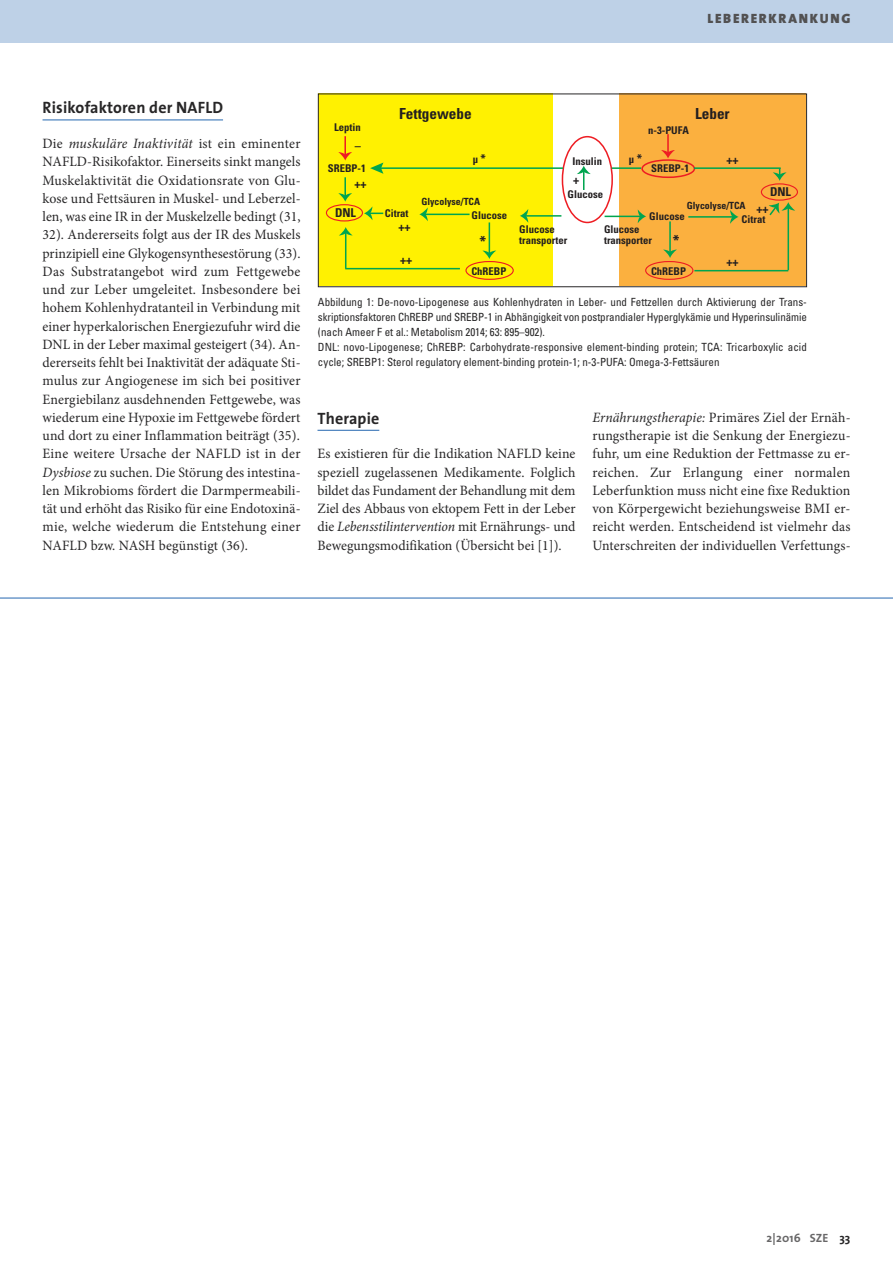
<style>
.page{position:relative;width:893px;height:1263px;background:#fff}
.page>*{position:absolute;margin:0;border:0;box-sizing:border-box;transform-origin:0 0}
.t1{font:700 16.5px "The Sans";letter-spacing:.01em;color:#272627}
.t2{font:700 condensed 15.15px "Univers";color:#231f20}
.t3{font:14.25px/18.3px "Minion Pro";letter-spacing:.01em;color:#272627;text-align:justify}
.t4{font:900 13.5px "The Sans";letter-spacing:.125em;color:#525152}
.t5{font:700 condensed 12.15px "Univers";color:#231f20}
.t6{font:700 12px "The Sans";letter-spacing:.02em;color:#686768}
.t7{font:condensed 11.25px/15px "Univers";color:#272627}
.t8{font:700 condensed 10.65px/10.6px "Univers";color:#231f20}
.t9{font:700 condensed 9.9px "Univers";color:#231f20}
.s1{font-style:italic}
.s2{font-size:12.15px}
.s3{color:#272627}
</style>
<div class="page">
<div style="left:0;top:0;width:893px;height:43px;background:#bed1e7"></div>
<hr style="left:43px;top:120px;width:180px;height:1px;background:#2567b0">
<hr style="left:317px;top:430px;width:62px;height:1px;background:#2567b0">
<div style="left:619px;top:94px;width:187px;height:192px;background:#fbb03f"></div>
<div style="left:318px;top:94px;width:235px;height:192px;background:#fff101"></div>
<svg style="left:338px;top:177px;width:14px;height:25px"></svg>
<svg style="left:338px;top:136px;width:14px;height:25px"></svg>
<div style="left:326px;top:204px;width:37px;height:17px;border:1px solid #ee1d23;border-radius:50%"></div>
<svg style="left:364px;top:206px;width:19px;height:14px"></svg>
<hr style="left:425px;top:214px;width:45px;height:1px;background:#00a54f">
<svg style="left:419px;top:207px;width:9px;height:14px"></svg>
<hr style="left:525px;top:215px;width:36px;height:2px;background:#00a54f">
<svg style="left:520px;top:209px;width:8px;height:14px"></svg>
<hr style="left:489px;top:222px;width:1px;height:32px;background:#00a54f">
<svg style="left:483px;top:251px;width:13px;height:8px"></svg>
<div style="left:465px;top:261px;width:49px;height:19px;border:1px solid #ee1d23;border-radius:50%"></div>
<hr style="left:345px;top:268px;width:115px;height:1px;background:#00a54f">
<hr style="left:345px;top:232px;width:1px;height:37px;background:#00a54f">
<svg style="left:339px;top:227px;width:13px;height:8px"></svg>
<svg style="left:577px;top:166px;width:14px;height:24px"></svg>
<div style="left:562px;top:136px;width:51px;height:87px;border:2px solid #ee1d23;border-radius:50%"></div>
<svg style="left:661px;top:134px;width:14px;height:24px"></svg>
<div style="left:641px;top:159px;width:54px;height:19px;border:2px solid #ee1d23;border-radius:50%"></div>
<hr style="left:612px;top:167px;width:29px;height:2px;background:#00a54f">
<hr style="left:379px;top:167px;width:184px;height:2px;background:#00a54f">
<svg style="left:370px;top:163px;width:13px;height:11px"></svg>
<div style="left:761px;top:183px;width:37px;height:18px;border:1px solid #ee1d23;border-radius:50%"></div>
<hr style="left:605px;top:216px;width:36px;height:1px;background:#00a54f">
<svg style="left:638px;top:210px;width:8px;height:13px"></svg>
<hr style="left:688px;top:216px;width:45px;height:2px;background:#00a54f">
<svg style="left:730px;top:210px;width:9px;height:14px"></svg>
<div style="left:645px;top:261px;width:48px;height:19px;border:1px solid #ee1d23;border-radius:50%"></div>
<hr style="left:669px;top:221px;width:2px;height:32px;background:#00a54f">
<svg style="left:663px;top:250px;width:14px;height:8px"></svg>
<hr style="left:694px;top:167px;width:87px;height:2px;background:#00a54f">
<svg style="left:773px;top:168px;width:14px;height:13px"></svg>
<hr style="left:694px;top:270px;width:94px;height:1px;background:#00a54f">
<hr style="left:787px;top:208px;width:2px;height:62px;background:#00a54f">
<svg style="left:768px;top:202px;width:27px;height:15px"></svg>
<div style="left:318px;top:94px;width:489px;height:193px;border:1px solid #272627"></div>
<hr style="left:0;top:598px;width:893px;height:1px;background:#2567b0">
<p class="t4" style="left:708px;top:13px;width:144px">LEBERERKRANKUNG</p>
<p class="t1" style="left:43px;top:101px;width:182px">Risikofaktoren der NAFLD</p>
<p class="t3" style="left:43px;top:136px;width:260px">Die <span class="s1">muskuläre Inaktivität</span> ist ein eminenter NAFLD-Risikofaktor. Einerseits sinkt mangels Muskelaktivität die Oxidationsrate von Glu&shy;kose und Fettsäuren in Muskel- und Leberzel&shy;len, was eine IR in der Muskelzelle bedingt (31, 32). Andererseits folgt aus der IR des Muskels prinzipiell eine Glykogensynthesestörung (33).<br>Das Substratangebot wird zum Fettgewebe und zur Leber umgeleitet. Insbesondere bei hohem Kohlenhydratanteil in Verbindung mit einer hyperkalorischen Energiezufuhr wird die DNL in der Leber maximal gesteigert (34). An&shy;dererseits fehlt bei Inaktivität der adäquate Sti&shy;mulus zur Angiogenese im sich bei positiver Energiebilanz ausdehnenden Fettgewebe, was wiederum eine Hypoxie im Fettgewebe fördert und dort zu einer Inflammation beiträgt (35).<br>Eine weitere Ursache der NAFLD ist in der <span class="s1">Dysbiose</span> zu suchen. Die Störung des intestina&shy;len Mikrobioms fördert die Darmpermeabili&shy;tät und erhöht das Risiko für eine Endotoxinä&shy;mie, welche wiederum die Entstehung einer NAFLD bzw. NASH begünstigt (36).</p>
<p class="t8" style="left:334px;top:123px;width:28px">Leptin</p>
<p class="t8" style="left:328px;top:164px;width:39px">SREBP-1</p>
<p class="t5" style="left:355px;top:142px;width:8px">–</p>
<p class="t5" style="left:354px;top:180px;width:14px">++</p>
<p class="t5" style="left:335px;top:208px;width:22px">DNL</p>
<p class="t2" style="left:399px;top:108px;width:74px">Fettgewebe</p>
<p class="t2" style="left:695px;top:108px;width:36px">Leber</p>
<p class="t8" style="left:385px;top:209px;width:25px">Citrat</p>
<p class="t5" style="left:398px;top:222px;width:14px">++</p>
<p class="t8" style="left:648px;top:125px;width:42px">n-3-PUFA</p>
<p class="t8" style="left:651px;top:164px;width:39px">SREBP-1</p>
<p class="t8" style="left:473px;top:155px;width:15px">µ<span class="s2">*</span></p>
<p class="t8" style="left:629px;top:155px;width:15px">µ<span class="s2">*</span></p>
<p class="t8" style="left:572px;top:156px;width:31px">Insulin</p>
<p class="t5" style="left:573px;top:176px;width:8px">+</p>
<p class="t5" style="left:726px;top:155px;width:14px">++</p>
<p class="t9" style="left:421px;top:198px;width:60px">Glycolyse/TCA</p>
<p class="t8" style="left:472px;top:211px;width:37px">Glucose</p>
<p class="t2" style="left:479px;top:236px;width:8px">*</p>
<p class="t8" style="left:567px;top:189px;width:37px">Glucose</p>
<p class="t5" style="left:770px;top:187px;width:22px">DNL</p>
<p class="t8" style="left:519px;top:225px;width:49px">Glucose transporter</p>
<p class="t9" style="left:687px;top:202px;width:60px">Glycolyse/TCA</p>
<p class="t8" style="left:742px;top:215px;width:25px">Citrat</p>
<p class="t5" style="left:756px;top:204px;width:14px">++</p>
<p class="t8" style="left:649px;top:212px;width:37px">Glucose</p>
<p class="t8" style="left:604px;top:225px;width:49px">Glucose transporter</p>
<p class="t2" style="left:673px;top:235px;width:8px">*</p>
<p class="t5" style="left:400px;top:255px;width:14px">++</p>
<p class="t5" style="left:726px;top:257px;width:14px">++</p>
<p class="t7" style="left:318px;top:295px;width:490px">Abbildung 1: De-novo-Lipogenese aus Kohlenhydraten in Leber- und Fettzellen durch Aktivierung der Trans&shy;skriptionsfaktoren ChREBP und SREBP-1 in Abhängigkeit von postprandialer Hyperglykämie und Hyperinsulinämie (nach Ameer F et al.: Metabolism 2014; 63: 895–902).<br>DNL: novo-Lipogenese; ChREBP: Carbohydrate-responsive element-binding protein; TCA: Tricarboxylic acid cycle; SREBP1: Sterol regulatory element-binding protein-1; n-3-PUFA: Omega-3-Fettsäuren</p>
<p class="t8" style="left:471px;top:266px;width:36px">ChREBP</p>
<p class="t8" style="left:651px;top:266px;width:36px">ChREBP</p>
<p class="t1" style="left:317px;top:412px;width:63px">Therapie</p>
<p class="t3" style="left:317px;top:446px;width:259px">Es existieren für die Indikation NAFLD keine speziell zugelassenen Medikamente. Folglich bildet das Fundament der Behandlung mit dem Ziel des Abbaus von ektopem Fett in der Leber die <span class="s1">Lebensstilintervention</span> mit Ernährungs- und Bewegungsmodifikation (Übersicht bei [1]).</p>
<p class="t3" style="left:592px;top:409px;width:260px"><span class="s1">Ernährungstherapie:</span> Primäres Ziel der Ernäh&shy;rungstherapie ist die Senkung der Energiezu&shy;fuhr, um eine Reduktion der Fettmasse zu er&shy;reichen. Zur Erlangung einer normalen Leberfunktion muss nicht eine fixe Reduktion von Körpergewicht beziehungsweise BMI er&shy;reicht werden. Entscheidend ist vielmehr das Unterschreiten der individuellen Verfettungs-</p>
<p class="t6" style="left:766px;top:1233px;width:86px">2|2016 SZE <span class="s3">33</span></p>
</div>
